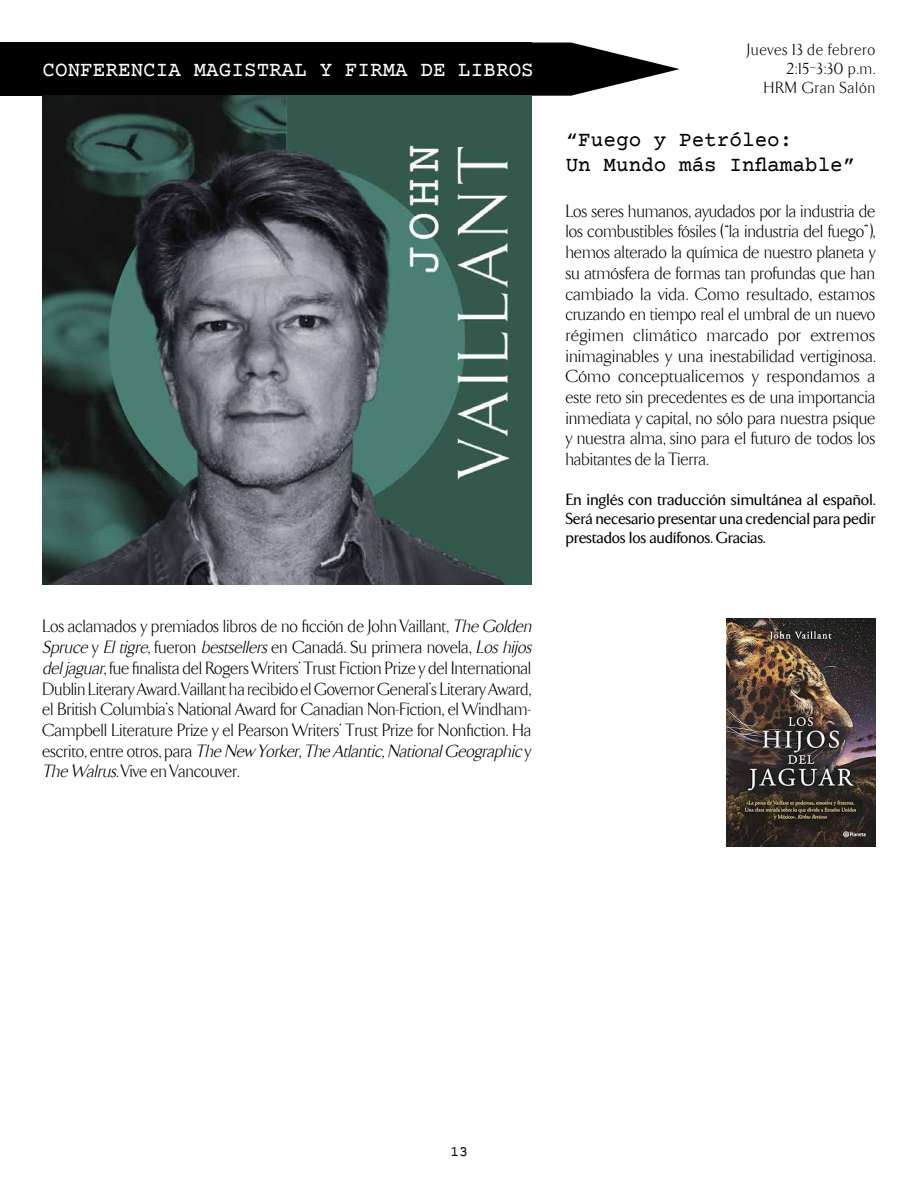
<style>
.page{position:relative;width:918px;height:1188px;background:#fff}
.page>*{position:absolute;margin:0;border:0;box-sizing:border-box;transform-origin:0 0}
.t1{font:21px/25.2px "Courier Prime";color:#000}
.t2{font:21px "Courier Prime";color:#fff}
.t3{font:300 18px/20.7px "TF Arrow";color:#000}
.t4{font:500 16.5px/18.9px "TF Arrow";color:#000;text-align:justify}
.t5{font:300 16.5px/18.9px "TF Arrow";letter-spacing:.05em;color:#000;text-align:right}
.t6{font:15px "Courier Prime";color:#000}
.s1{font-style:italic}
</style>
<div class="page">
<svg style="left:531px;top:43px;width:149px;height:53px"></svg>
<div style="left:0;top:43px;width:531px;height:53px;background:#000"></div>
<img style="left:43px;top:96px;width:488px;height:489px">
<img style="left:727px;top:619px;width:148px;height:228px">
<p class="t2" style="left:43px;top:57px;width:493px">CONFERENCIA MAGISTRAL Y FIRMA DE LIBROS</p>
<p class="t3" style="left:43px;top:617px;width:495px">Los aclamados y premiados libros de no ficción de John Vaillant, <span class="s1">The Golden Spruce</span> y <span class="s1">Eltigre</span>, fueron <span class="s1">bestsellers</span>en Canadá. Su primera novela, <span class="s1">Loshijos deljaguar</span>, fue finalista del Rogers Writers’ Trust Fiction Prize y del International Dublin Literary Award. Vaillant ha recibido el Governor General’s Literary Award, el British Columbia’s National Award for Canadian Non-Fiction, el Windham-Campbell Literature Prize y el Pearson Writers’ Trust Prize for Nonfiction. Ha e s c r i t o , e n t r e o t r o s , p a r a <span class="s1">The New Yorker,The Atlantic,NationalGeographic</span>y <span class="s1">The Walrus</span>. Vive en Vancouver.</p>
<p class="t5" style="left:747px;top:41px;width:130px">Jueves 13 de febrero<br>2:15–3:30 p.m.<br>HRM Gran Salón</p>
<p class="t1" style="left:566px;top:128px;width:291px">“Fuego y Petróleo:<br>Un Mundo más Inflamable”</p>
<p class="t3" style="left:566px;top:201px;width:311px;text-align:justify">Los seres humanos, ayudados por la industria de los combustibles fósiles (“la industria del fuego”), hemos alterado la química de nuestro planeta y su atmósfera de formas tan profundas que han cambiado la vida. Como resultado, estamos cruzando en tiempo real el umbral de un nuevo régimen climático marcado por extremos inimaginables y una inestabilidad vertiginosa.<br>Cómo conceptualicemos y respondamos a este reto sin precedentes es de una importancia inmediata y capital, no sólo para nuestra psique y nuestra alma, sino para el futuro de todos los habitantes de la Tierra.</p>
<p class="t4" style="left:566px;top:490px;width:312px">En inglés con traducción simultánea al español.<br>Será necesario presentar una credencial para pedir prestados los audífonos. Gracias.</p>
<p class="t6" style="left:450px;top:1143px;width:19px">13</p>
</div>
